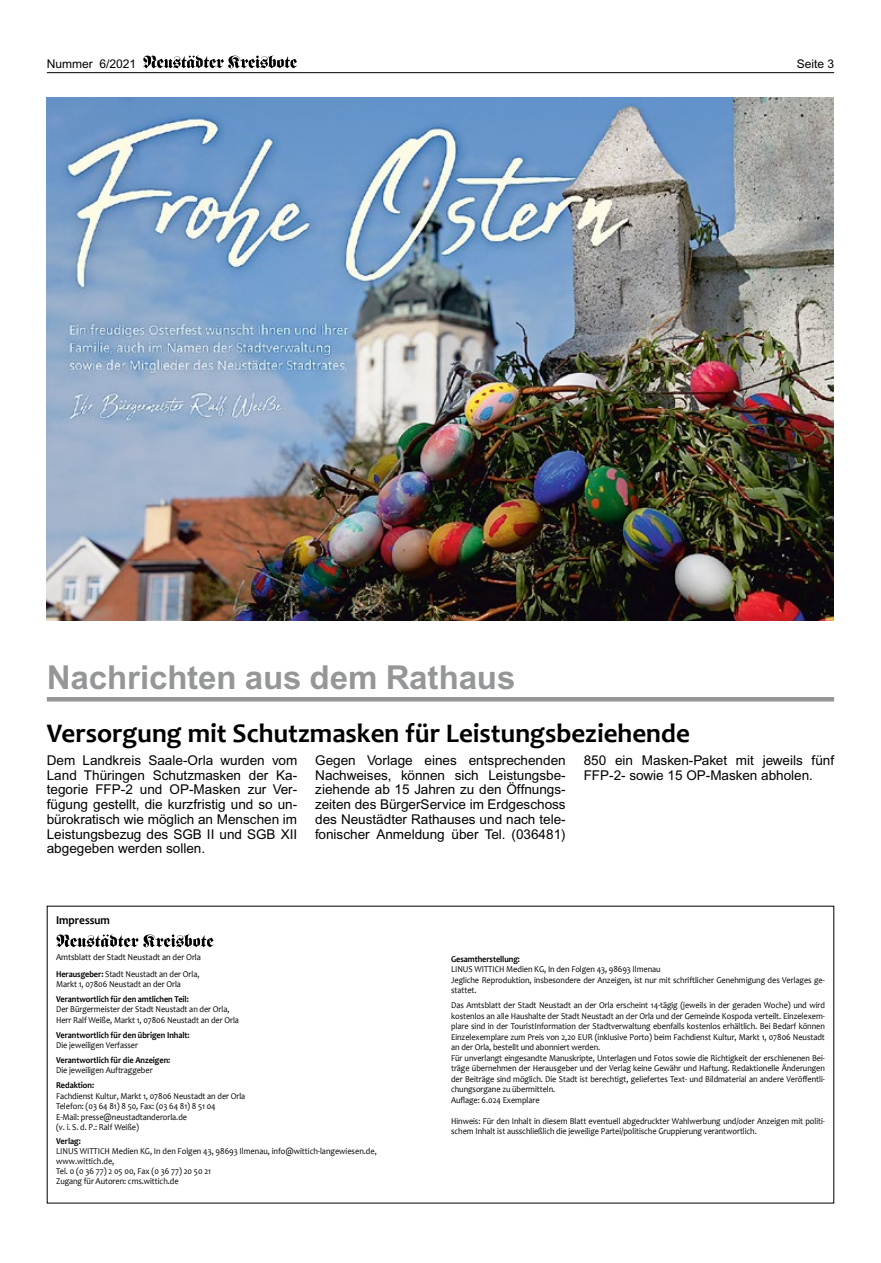
<style>
.page{position:relative;width:881px;height:1263px;background:#fff}
.page>*{position:absolute;margin:0;border:0;box-sizing:border-box;transform-origin:0 0}
.t1{font:700 33px "Arial";letter-spacing:-.005em;color:#949698}
.t2{font:700 27px "Candara";color:#000}
.t3{font:13.5px/14.7px "Arial";color:#000;text-align:justify}
.t4{font:12px "Arial";color:#000}
.t5{font:700 12px "Candara";color:#000;scale:.94 1}
.t6{font:9px/10.5px "Candara";letter-spacing:-.005em;color:#000;scale:.92 1}
.t7{font:700 9px "Candara";letter-spacing:-.005em;color:#000;scale:.92 1}
.t8{font:9px/17px "Candara";letter-spacing:-.005em;color:#000;scale:.94 1}
.s1{font-weight:700}
</style>
<div class="page">
<hr style="left:47px;top:72px;width:786px;height:1px;background:#000">
<svg style="left:143px;top:55px;width:154px;height:13px"></svg>
<img style="left:47px;top:98px;width:786px;height:523px">
<hr style="left:47px;top:697px;width:786px;height:4px;background:#949698">
<svg style="left:56px;top:934px;width:158px;height:13px"></svg>
<h3 class="t4" style="left:47px;top:57px;width:91px">Nummer 6/2021</h3>
<h3 class="t4" style="left:796px;top:57px;width:39px">Seite 3</h3>
<h1 class="t1" style="left:47px;top:657px;width:469px">Nachrichten aus dem Rathaus</h1>
<h2 class="t2" style="left:47px;top:716px;width:644px">Versorgung mit Schutzmasken für Leistungsbeziehende</h2>
<p class="t3" style="left:47px;top:753px;width:252px">Dem Landkreis Saale-Orla wurden vom Land Thüringen Schutzmasken der Ka&shy;tegorie FFP-2 und OP-Masken zur Ver&shy;fügung gestellt, die kurzfristig und so un&shy;bürokratisch wie möglich an Menschen im Leistungsbezug des SGB II und SGB XII abgegeben werden sollen.</p>
<h3 class="t3" style="left:315px;top:753px;width:252px">Gegen Vorlage eines entsprechenden Nachweises, können sich Leistungsbe&shy;ziehende ab 15 Jahren zu den Öffnungs&shy;zeiten des BürgerService im Erdgeschoss des Neustädter Rathauses und nach tele&shy;fonischer Anmeldung über Tel. (036481)</h3>
<h3 class="t3" style="left:583px;top:753px;width:252px">850 ein Masken-Paket mit jeweils fünf<br>FFP-2- sowie 15 OP-Masken abholen.</h3>
<h3 class="t5" style="left:56px;top:912px;width:59px">Impressum</h3>
<p class="t8" style="left:56px;top:948px;width:156px">Amtsblatt der Stadt Neustadt an der Orla<br><span class="s1">Herausgeber:</span> Stadt Neustadt an der Orla,</p>
<p class="t6" style="left:56px;top:979px;width:137px">Markt 1, 07806 Neustadt an der Orla</p>
<p class="t7" style="left:56px;top:993px;width:146px">Verantwortlich für den amtlichen Teil:</p>
<p class="t6" style="left:56px;top:1004px;width:200px">Der Bürgermeister der Stadt Neustadt an der Orla,<br>Herr Ralf Weiße, Markt 1, 07806 Neustadt an der Orla</p>
<p class="t7" style="left:56px;top:1029px;width:146px">Verantwortlich für den übrigen Inhalt:</p>
<p class="t6" style="left:56px;top:1040px;width:91px">Die jeweiligen Verfasser</p>
<p class="t7" style="left:56px;top:1054px;width:126px">Verantwortlich für die Anzeigen:</p>
<p class="t6" style="left:56px;top:1065px;width:106px">Die jeweiligen Auftraggeber</p>
<p class="t7" style="left:56px;top:1079px;width:43px">Redaktion:</p>
<p class="t6" style="left:56px;top:1090px;width:207px">Fachdienst Kultur, Markt 1, 07806 Neustadt an der Orla Telefon: (03 64 81) 8 50, Fax: (03 64 81) 8 51 04<br>E-Mail: presse@neustadtanderorla.de<br>(v. i. S. d. P.: Ralf Weiße)</p>
<p class="t7" style="left:56px;top:1135px;width:28px">Verlag:</p>
<p class="t6" style="left:56px;top:1146px;width:350px;line-height:10.1px">LINUS WITTICH Medien KG, In den Folgen 43, 98693 Ilmenau, info@wittich-langewiesen.de, www.wittich.de,<br>Tel. 0 (0 36 77) 2 05 00, Fax (0 36 77) 20 50 21<br>Zugang für Autoren: cms.wittich.de</p>
<p class="t7" style="left:451px;top:953px;width:76px">Gesamtherstellung:</p>
<p class="t6" style="left:451px;top:964px;width:407px">LINUS WITTICH Medien KG, In den Folgen 43, 98693 Ilmenau<br>Jegliche Reproduktion, insbesondere der Anzeigen, ist nur mit schriftlicher Genehmigung des Verlages ge&shy;stattet.</p>
<p class="t6" style="left:451px;top:1000px;width:407px">Das Amtsblatt der Stadt Neustadt an der Orla erscheint 14-tägig (jeweils in der geraden Woche) und wird kostenlos an alle Haushalte der Stadt Neustadt an der Orla und der Gemeinde Kospoda verteilt. Einzelexem&shy;plare sind in der TouristInformation der Stadtverwaltung ebenfalls kostenlos erhältlich. Bei Bedarf können Einzelexemplare zum Preis von 2,20 EUR (inklusive Porto) beim Fachdienst Kultur, Markt 1, 07806 Neustadt an der Orla, bestellt und abonniert werden.<br>Für unverlangt eingesandte Manuskripte, Unterlagen und Fotos sowie die Richtigkeit der erschienenen Bei&shy;träge übernehmen der Herausgeber und der Verlag keine Gewähr und Haftung. Redaktionelle Änderungen der Beiträge sind möglich. Die Stadt ist berechtigt, geliefertes Text- und Bildmaterial an andere Veröffentli&shy;chungsorgane zu übermitteln.<br>Auflage: 6.024 Exemplare</p>
<p class="t6" style="left:451px;top:1115px;width:407px">Hinweis: Für den Inhalt in diesem Blatt eventuell abgedruckter Wahlwerbung und/oder Anzeigen mit politi&shy;schem Inhalt ist ausschließlich die jeweilige Partei/politische Gruppierung verantwortlich.</p>
</div>
